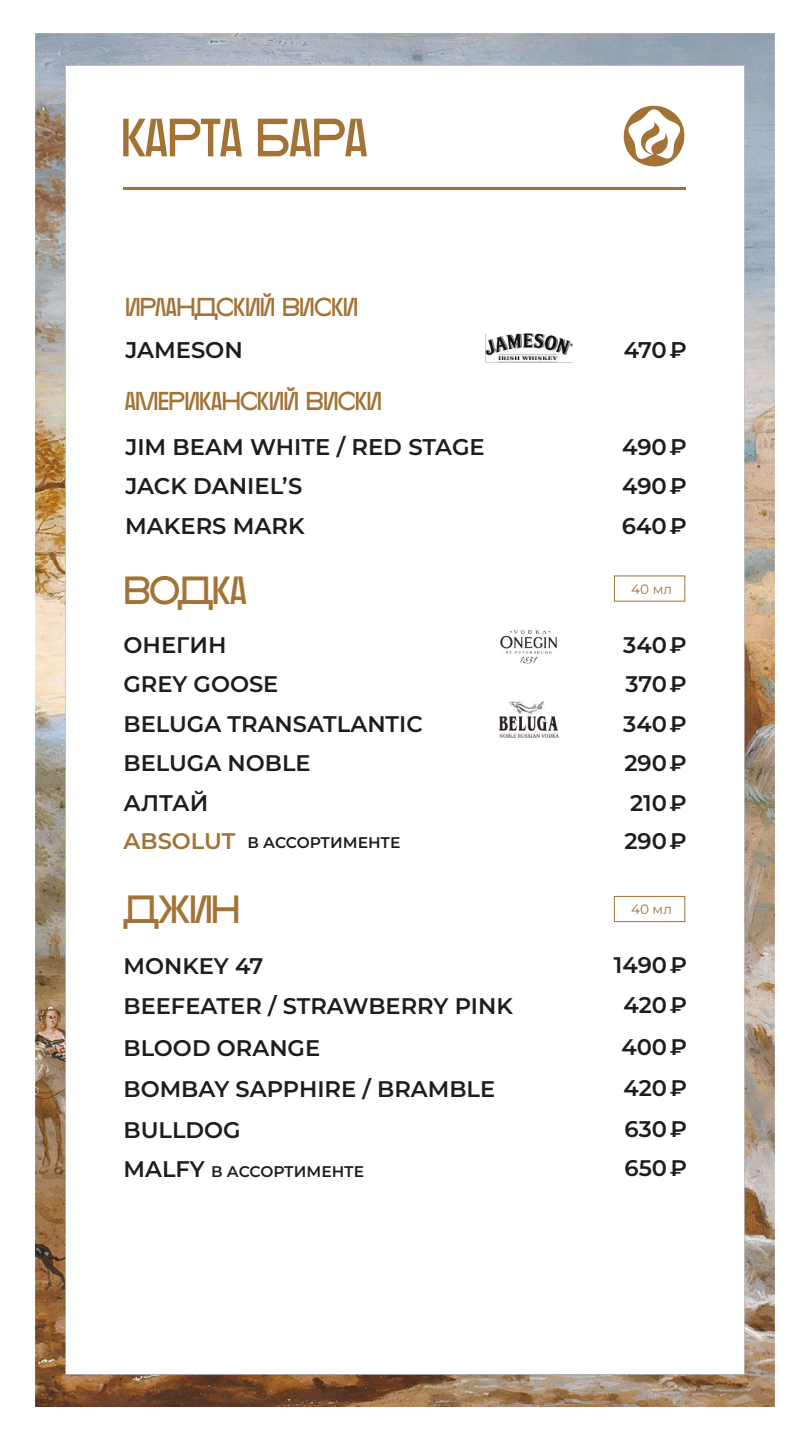
<style>
.page{position:relative;width:810px;height:1440px;background:#fff}
.page>*{position:absolute;margin:0;border:0;box-sizing:border-box;transform-origin:0 0}
.t1{font:53.78px "BASEBLOOM";color:#a37235}
.t2{font:39.3px "BASEBLOOM";letter-spacing:-.015em;color:#a37235}
.t3{font:25.88px "BASEBLOOM";letter-spacing:-.02em;color:#a37235}
.t4{font:600 22.73px "Montserrat";color:#1d1d1b}
.t5{font:600 22.58px "Montserrat";color:#1d1d1b}
.t6{font:600 22.58px "Montserrat";color:#a37235}
.t7{font:600 15.45px "Montserrat";color:#1d1d1b}
.t8{font:13.58px "Montserrat";color:#a37235}
.s1{font-size:22.58px}
</style>
<div class="page">
<img style="left:35px;top:33px;width:740px;height:1373px">
<svg style="left:620px;top:102px;width:68px;height:68px"></svg>
<hr style="left:124px;top:187px;width:562px;height:3px;background:#a37235">
<img style="left:486px;top:333px;width:87px;height:29px">
<img style="left:480px;top:617px;width:97px;height:58px">
<img style="left:500px;top:702px;width:59px;height:35px">
<div style="left:614px;top:896px;width:71px;height:26px;border:1px solid #a37235"></div>
<h1 class="t1" style="left:121px;top:101px;width:248px">КАРТА БАРА</h1>
<p class="t3" style="left:125px;top:290px;width:235px">ИРЛАНДСКИЙ ВИСКИ</p>
<p class="t4" style="left:125px;top:334px;width:119px">JAMESON</p>
<p class="t4" style="left:624px;top:334px;width:65px">470₽</p>
<p class="t3" style="left:125px;top:384px;width:259px">АМЕРИКАНСКИЙ ВИСКИ</p>
<p class="t4" style="left:125px;top:431px;width:361px">JIM BEAM WHITE / RED STAGE</p>
<p class="t4" style="left:622px;top:431px;width:66px">490₽</p>
<p class="t4" style="left:125px;top:470px;width:178px">JACK DANIEL’S</p>
<p class="t4" style="left:622px;top:470px;width:66px">490₽</p>
<p class="t4" style="left:125px;top:509px;width:181px">MAKERS MARK</p>
<p class="t4" style="left:622px;top:509px;width:66px">640₽</p>
<h2 class="t2" style="left:124px;top:563px;width:124px">ВОДКА</h2>
<p class="t8" style="left:631px;top:579px;width:42px">40 мл</p>
<p class="t5" style="left:124px;top:629px;width:104px">ОНЕГИН</p>
<p class="t5" style="left:623px;top:629px;width:65px">340₽</p>
<p class="t5" style="left:124px;top:668px;width:156px">GREY GOOSE</p>
<p class="t5" style="left:626px;top:668px;width:63px">370₽</p>
<p class="t5" style="left:124px;top:708px;width:301px">BELUGA TRANSATLANTIC</p>
<p class="t5" style="left:623px;top:708px;width:65px">340₽</p>
<p class="t5" style="left:124px;top:747px;width:189px">BELUGA NOBLE</p>
<p class="t5" style="left:624px;top:747px;width:64px">290₽</p>
<p class="t5" style="left:124px;top:787px;width:86px">АЛТАЙ</p>
<p class="t5" style="left:630px;top:787px;width:58px">210₽</p>
<p class="t7" style="left:247px;top:832px;width:155px">В АССОРТИМЕНТЕ</p>
<p class="t5" style="left:624px;top:825px;width:64px">290₽</p>
<p class="t6" style="left:124px;top:825px;width:113px">ABSOLUT</p>
<h2 class="t2" style="left:125px;top:882px;width:117px">ДЖИН</h2>
<p class="t8" style="left:631px;top:900px;width:42px">40 мл</p>
<p class="t5" style="left:124px;top:950px;width:141px">MONKEY 47</p>
<p class="t5" style="left:614px;top:949px;width:75px">1490₽</p>
<p class="t5" style="left:124px;top:990px;width:391px">BEEFEATER / STRAWBERRY PINK</p>
<p class="t5" style="left:623px;top:989px;width:65px">420₽</p>
<p class="t5" style="left:124px;top:1032px;width:198px">BLOOD ORANGE</p>
<p class="t5" style="left:621px;top:1031px;width:67px">400₽</p>
<p class="t5" style="left:124px;top:1073px;width:373px">BOMBAY SAPPHIRE / BRAMBLE</p>
<p class="t5" style="left:623px;top:1072px;width:65px">420₽</p>
<p class="t5" style="left:124px;top:1114px;width:119px">BULLDOG</p>
<p class="t5" style="left:625px;top:1113px;width:64px">630₽</p>
<p class="t7" style="left:124px;top:1160px;width:242px"><span class="s1">MALFY</span> В АССОРТИМЕНТЕ</p>
<p class="t5" style="left:625px;top:1152px;width:64px">650₽</p>
</div>
